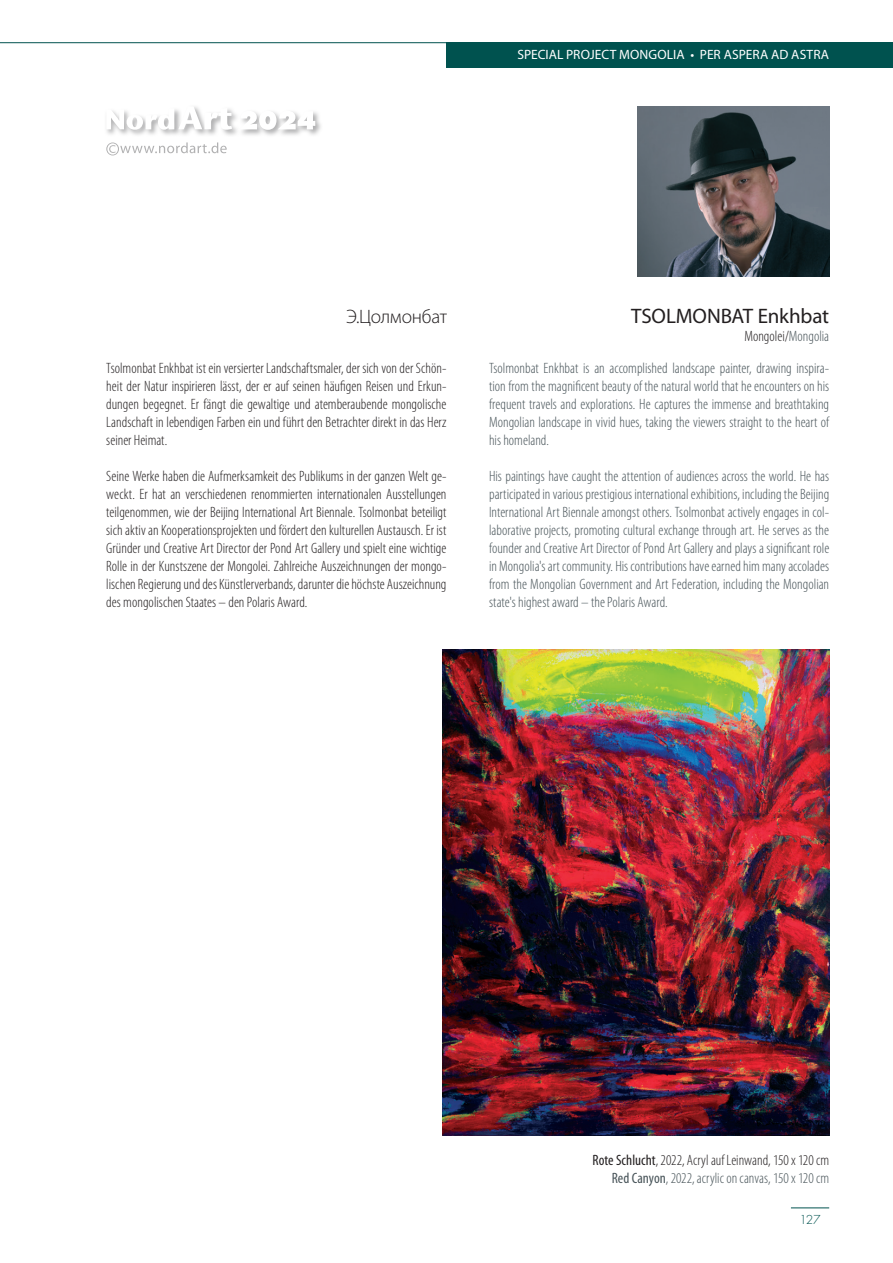
<style>
.page{position:relative;width:893px;height:1263px;background:#fff}
.page>*{position:absolute;margin:0;border:0;box-sizing:border-box;transform-origin:0 0}
.t1{font:21px "Myriad Pro";letter-spacing:-.005em;color:#231f20}
.t2{font:300 19.5px "Myriad Pro";letter-spacing:-.01em;color:#231f20}
.t3{font:300 condensed 15px/18px "Myriad Pro";color:#231f20;text-align:justify}
.t4{font:300 condensed 15px/18px "Myriad Pro";color:#485459;text-align:justify}
.t5{font:13.5px "Myriad Pro";color:#fff}
.t6{font:300 12px "Futura Std";color:#00524f}
.s1{color:#485459}
.s2{font-weight:400}
.s3{font-weight:400;color:#485459}
</style>
<div class="page">
<div style="left:446px;top:43px;width:447px;height:25px;background:#00524f"></div>
<hr style="left:0;top:42px;width:446px;height:1px;background:#00524f">
<hr style="left:791px;top:1207px;width:38px;height:1px;background:#00524f">
<svg style="left:106px;top:142px;width:121px;height:13px"></svg>
<svg style="left:106px;top:130px;width:71px;height:5px"></svg>
<svg style="left:177px;top:111px;width:60px;height:25px"></svg>
<svg style="left:106px;top:106px;width:126px;height:24px"></svg>
<svg style="left:241px;top:112px;width:80px;height:24px"></svg>
<svg style="left:241px;top:111px;width:74px;height:19px"></svg>
<img style="left:638px;top:106px;width:191px;height:170px">
<img style="left:443px;top:650px;width:386px;height:486px">
<p class="t5" style="left:518px;top:46px;width:313px">SPECIAL PROJECT MONGOLIA • PER ASPERA AD ASTRA</p>
<h2 class="t2" style="left:346px;top:305px;width:103px">Э.Цолмонбат</h2>
<h1 class="t1" style="left:631px;top:303px;width:200px">TSOLMONBAT Enkhbat</h1>
<p class="t3" style="left:744px;top:327px;width:86px">Mongolei/<span class="s1">Mongolia</span></p>
<p class="t3" style="left:106px;top:359px;width:342px">Tsolmonbat Enkhbat ist ein versierter Landschaftsmaler, der sich von der Schön&shy;heit der Natur inspirieren lässt, der er auf seinen häufigen Reisen und Erkun&shy;dungen begegnet. Er fängt die gewaltige und atemberaubende mongolische Landschaft in lebendigen Farben ein und führt den Betrachter direkt in das Herz seiner Heimat.</p>
<p class="t3" style="left:106px;top:467px;width:342px">Seine Werke haben die Aufmerksamkeit des Publikums in der ganzen Welt ge&shy;weckt. Er hat an verschiedenen renommierten internationalen Ausstellungen teilgenommen, wie der Beijing International Art Biennale. Tsolmonbat beteiligt sich aktiv an Kooperationsprojekten und fördert den kulturellen Austausch. Er ist Gründer und Creative Art Director der Pond Art Gallery und spielt eine wichtige Rolle in der Kunstszene der Mongolei. Zahlreiche Auszeichnungen der mongo&shy;lischen Regierung und des Künstlerverbands, darunter die höchste Auszeichnung des mongolischen Staates – den Polaris Award.</p>
<p class="t4" style="left:489px;top:359px;width:342px">Tsolmonbat Enkhbat is an accomplished landscape painter, drawing inspira&shy;tion from the magnificent beauty of the natural world that he encounters on his frequent travels and explorations. He captures the immense and breathtaking Mongolian landscape in vivid hues, taking the viewers straight to the heart of his homeland.</p>
<p class="t4" style="left:489px;top:467px;width:342px">His paintings have caught the attention of audiences across the world. He has participated in various prestigious international exhibitions, including the Beijing International Art Biennale amongst others. Tsolmonbat actively engages in col&shy;laborative projects, promoting cultural exchange through art. He serves as the founder and Creative Art Director of Pond Art Gallery and plays a significant role in Mongolia's art community. His contributions have earned him many accolades from the Mongolian Government and Art Federation, including the Mongolian state's highest award – the Polaris Award.</p>
<p class="t3" style="left:592px;top:1151px;width:238px;text-align:right"><span class="s2">Rote Schlucht</span>, 2022, Acryl auf Leinwand, 150 x 120 cm<br><span class="s3">Red Canyon</span><span class="s1">, 2022, acrylic on canvas, 150 x 120 cm</span></p>
<p class="t6" style="left:800px;top:1213px;width:22px">127</p>
</div>
